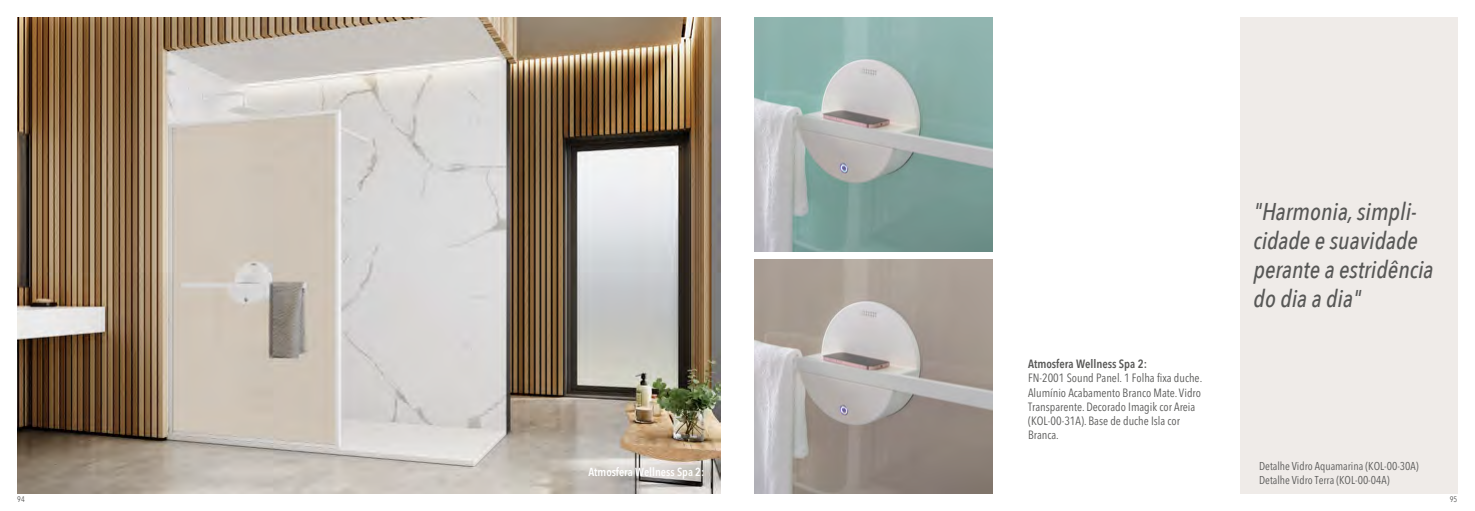
<style>
.page{position:relative;width:1475px;height:511px;background:#fff}
.page>*{position:absolute;margin:0;border:0;box-sizing:border-box;transform-origin:0 0}
.t1{font:italic 500 24.2px/29px "Avenir Next Condensed";color:#575756}
.t2{font:condensed 11.9px/14.3px "Avenir Next";color:#575756}
.t3{font:600 condensed 11.9px "Avenir Next";color:#575756}
.t4{font:600 condensed 11.6px "Avenir Next";color:#fff}
.t5{font:condensed 11.3px/13.6px "Avenir Next";color:#575756}
.t6{font:8px "Avenir Next Condensed";color:#575756}
</style>
<div class="page">
<div style="left:1239px;top:17px;width:218px;height:476px;background:#efebe8"></div>
<img style="left:17px;top:17px;width:703px;height:476px">
<img style="left:754px;top:17px;width:238px;height:234px">
<img style="left:754px;top:259px;width:238px;height:234px">
<p class="t3" style="left:1027px;top:356px;width:120px">Atmosfera Wellness Spa 2:</p>
<p class="t2" style="left:1027px;top:370px;width:176px">FN-2001 Sound Panel. 1 Folha fixa duche.<br>Alumínio Acabamento Branco Mate. Vidro Transparente. Decorado Imagik cor Areia (KOL-00-31A). Base de duche Isla cor Branca.</p>
<h1 class="t1" style="left:1253px;top:197px;width:181px">"Harmonia, simpli&shy;cidade e suavidade perante a estridência do dia a dia"</h1>
<p class="t4" style="left:588px;top:464px;width:117px">Atmosfera Wellness Spa 2:</p>
<p class="t5" style="left:1258px;top:459px;width:161px">Detalhe Vidro Aquamarina (KOL-00-30A)<br>Detalhe Vidro Terra (KOL-00-04A)</p>
<p class="t6" style="left:17px;top:493px;width:9px">94</p>
<p class="t6" style="left:1449px;top:493px;width:9px">95</p>
</div>
